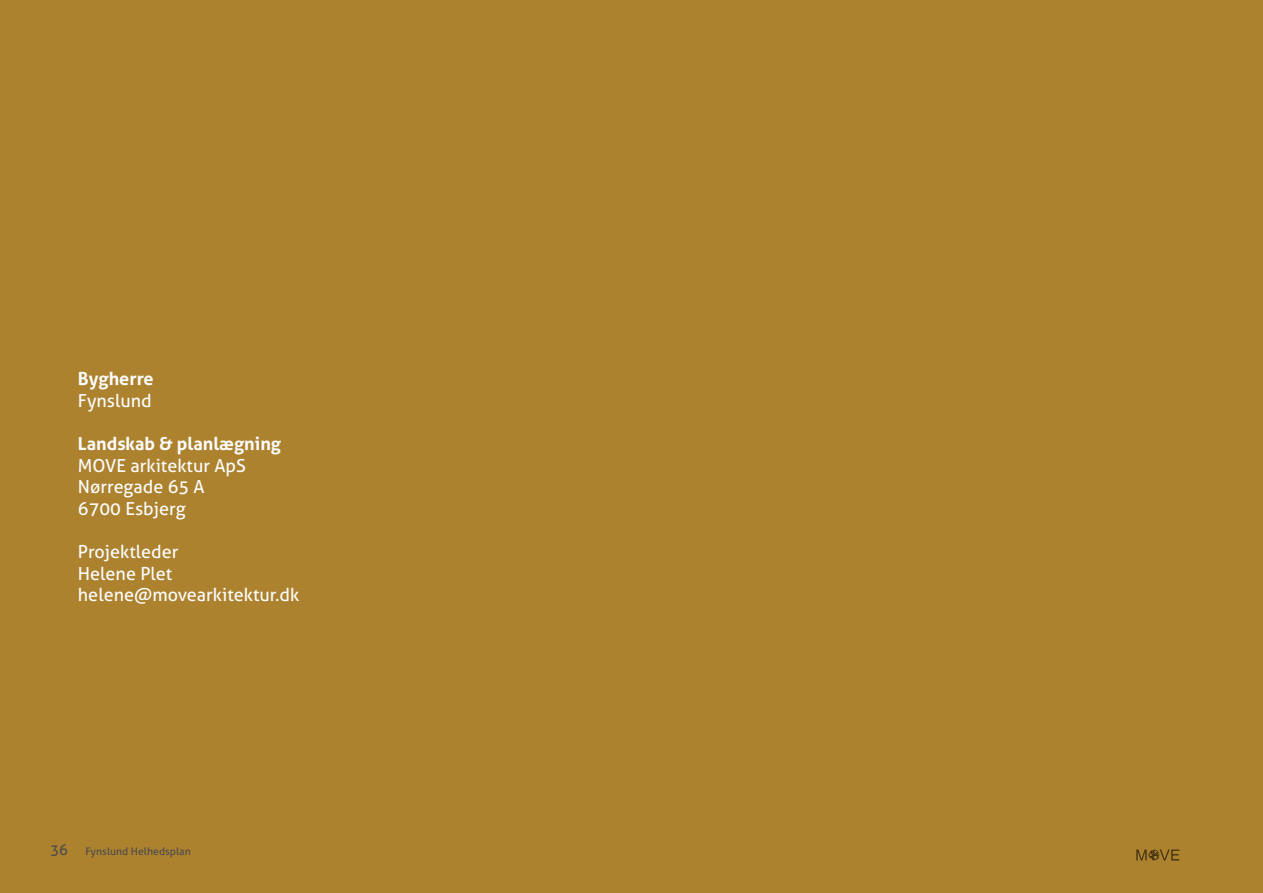
<style>
.page{position:relative;width:1263px;height:893px;background:#ad822e}
.page>*{position:absolute;margin:0;border:0;box-sizing:border-box;transform-origin:0 0}
.t1{font:18px/21.6px "Aller";color:#fbfcfc}
.t2{font:700 18px "Aller";color:#fbfcfc}
.t3{font:10.5px "Aller";color:#4b4b4d}
.s1{font-size:14.7px}
</style>
<div class="page">
<svg style="left:1136px;top:849px;width:43px;height:11px"></svg>
<p class="t2" style="left:78px;top:368px;width:77px">Bygherre</p>
<p class="t1" style="left:78px;top:390px;width:75px">Fynslund</p>
<p class="t2" style="left:78px;top:433px;width:205px">Landskab &amp; planlægning</p>
<p class="t1" style="left:78px;top:454px;width:169px">MOVE arkitektur ApS<br>Nørregade 65 A<br>6700 Esbjerg</p>
<p class="t1" style="left:78px;top:541px;width:223px">Projektleder<br>Helene Plet helene@movearkitektur.dk</p>
<p class="t3" style="left:50px;top:844px;width:142px"><span class="s1">36</span> Fynslund Helhedsplan</p>
</div>
